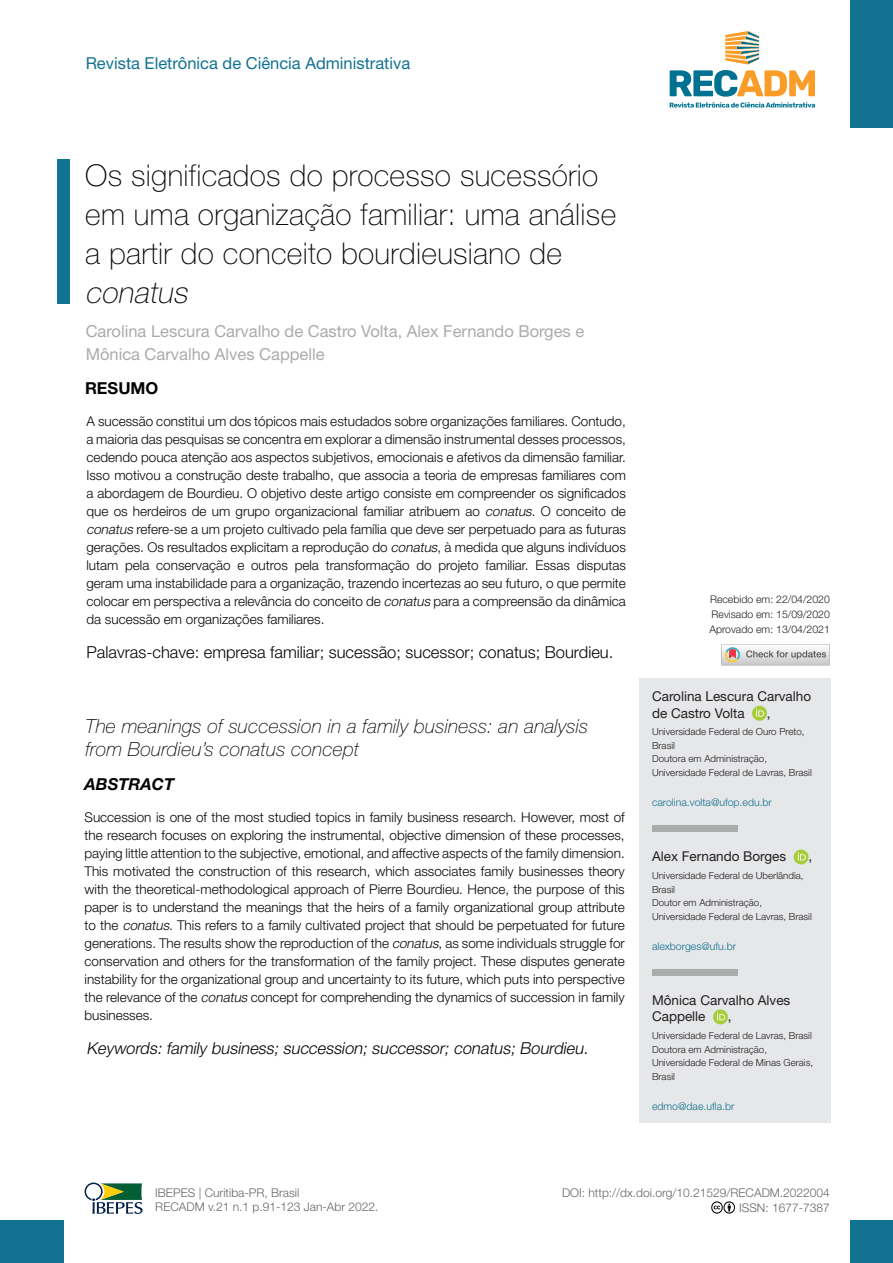
<style>
.page{position:relative;width:893px;height:1263px;background:#fff}
.page>*{position:absolute;margin:0;border:0;box-sizing:border-box;transform-origin:0 0}
.t1{font:100 30px/39px "Helvetica Neue";letter-spacing:.01em;color:#090706}
.t2{font:italic 100 30px "Helvetica Neue";color:#090706}
.t3{font:italic 100 19.5px/22.5px "Helvetica Neue";letter-spacing:.01em;color:#040503}
.t4{font:16.5px/22.5px "Helvetica Neue";color:#aaabab}
.t5{font:300 16.5px "Helvetica Neue";color:#040503}
.t6{font:italic 300 16.5px "Helvetica Neue";color:#040503}
.t7{font:16.5px "Helvetica Neue";color:#127291}
.t8{font:italic 700 16.5px "Helvetica Neue";color:#040503}
.t9{font:700 16.5px "Helvetica Neue";color:#040503}
.t10{font:300 13.5px/18px "Helvetica Neue";color:#090706;text-align:justify}
.t11{font:13.5px/16.2px "Helvetica Neue";color:#231f20}
.t12{font:300 12px/14.4px "Helvetica Neue";color:#656666;text-align:right}
.t13{font:300 10.5px/15px "Helvetica Neue";color:#231f20;text-align:justify}
.t14{font:300 10.5px "Helvetica Neue";color:#127291}
.t15{font:300 9.75px/13.5px "Helvetica Neue";color:#231f20}
.s1{font-style:italic}
</style>
<div class="page">
<div style="left:57px;top:159px;width:13px;height:145px;background:#127291"></div>
<div style="left:850px;top:0;width:43px;height:128px;background:#127291"></div>
<div style="left:0;top:1220px;width:64px;height:43px;background:#127291"></div>
<div style="left:850px;top:1220px;width:43px;height:43px;background:#127291"></div>
<svg style="left:85px;top:1182px;width:58px;height:32px"></svg>
<svg style="left:711px;top:1201px;width:24px;height:12px"></svg>
<svg style="left:670px;top:70px;width:145px;height:38px"></svg>
<svg style="left:725px;top:31px;width:34px;height:33px"></svg>
<div style="left:639px;top:678px;width:192px;height:445px;background:#e6e7e9"></div>
<div style="left:752px;top:706px;width:15px;height:15px;background:#a5cd3a;border-radius:50%"></div>
<svg style="left:756px;top:708px;width:8px;height:9px"></svg>
<div style="left:652px;top:826px;width:85px;height:6px;background:#aaabab"></div>
<svg style="left:794px;top:849px;width:15px;height:15px"></svg>
<svg style="left:798px;top:852px;width:8px;height:8px"></svg>
<div style="left:652px;top:969px;width:85px;height:7px;background:#aaabab"></div>
<svg style="left:713px;top:1009px;width:15px;height:15px"></svg>
<svg style="left:717px;top:1012px;width:8px;height:8px"></svg>
<svg style="left:721px;top:644px;width:109px;height:21px"></svg>
<p class="t7" style="left:86px;top:54px;width:326px">Revista Eletrônica de Ciência Administrativa</p>
<h1 class="t1" style="left:85px;top:156px;width:532px">Os significados do processo sucessório em uma organização familiar: uma análise a partir do conceito bourdieusiano de</h1>
<h1 class="t2" style="left:85px;top:275px;width:109px">conatus</h1>
<p class="t4" style="left:86px;top:320px;width:500px">Carolina Lescura Carvalho de Castro Volta, Alex Fernando Borges e<br>Mônica Carvalho Alves Cappelle</p>
<p class="t9" style="left:85px;top:378px;width:75px">RESUMO</p>
<p class="t10" style="left:86px;top:412px;width:541px">A sucessão constitui um dos tópicos mais estudados sobre organizações familiares. Contudo, a maioria das pesquisas se concentra em explorar a dimensão instrumental desses processos, cedendo pouca atenção aos aspectos subjetivos, emocionais e afetivos da dimensão familiar.<br>Isso motivou a construção deste trabalho, que associa a teoria de empresas familiares com a abordagem de Bourdieu. O objetivo deste artigo consiste em compreender os significados que os herdeiros de um grupo organizacional familiar atribuem ao <span class="s1">conatus</span>. O conceito de <span class="s1">conatus</span> refere-se a um projeto cultivado pela família que deve ser perpetuado para as futuras gerações. Os resultados explicitam a reprodução do <span class="s1">conatus</span>, à medida que alguns indivíduos lutam pela conservação e outros pela transformação do projeto familiar. Essas disputas geram uma instabilidade para a organização, trazendo incertezas ao seu futuro, o que permite colocar em perspectiva a relevância do conceito de <span class="s1">conatus</span> para a compreensão da dinâmica da sucessão em organizações familiares.</p>
<p class="t5" style="left:86px;top:642px;width:528px">Palavras-chave: empresa familiar; sucessão; sucessor; conatus; Bourdieu.</p>
<h2 class="t3" style="left:85px;top:715px;width:504px">The meanings of succession in a family business: an analysis from Bourdieu’s conatus concept</h2>
<p class="t8" style="left:85px;top:774px;width:91px">ABSTRACT</p>
<p class="t10" style="left:85px;top:808px;width:542px">Succession is one of the most studied topics in family business research. However, most of the research focuses on exploring the instrumental, objective dimension of these processes, paying little attention to the subjective, emotional, and affective aspects of the family dimension.<br>This motivated the construction of this research, which associates family businesses theory with the theoretical-methodological approach of Pierre Bourdieu. Hence, the purpose of this paper is to understand the meanings that the heirs of a family organizational group attribute to the <span class="s1">conatus</span>. This refers to a family cultivated project that should be perpetuated for future generations. The results show the reproduction of the <span class="s1">conatus</span>, as some individuals struggle for conservation and others for the transformation of the family project. These disputes generate instability for the organizational group and uncertainty to its future, which puts into perspective the relevance of the <span class="s1">conatus</span> concept for comprehending the dynamics of succession in family businesses.</p>
<p class="t6" style="left:86px;top:1038px;width:506px">Keywords: family business; succession; successor; conatus; Bourdieu.</p>
<p class="t13" style="left:709px;top:592px;width:122px">Recebido em: 22/04/2020<br>Revisado em: 15/09/2020<br>Aprovado em: 13/04/2021</p>
<p class="t11" style="left:652px;top:688px;width:161px">Carolina Lescura Carvalho de Castro Volta</p>
<p class="t11" style="left:767px;top:705px;width:5px">,</p>
<p class="t15" style="left:652px;top:725px;width:161px">Universidade Federal de Ouro Preto,<br>Brasil<br>Doutora em Administração,<br>Universidade Federal de Lavras, Brasil</p>
<p class="t14" style="left:652px;top:796px;width:121px">carolina.volta@ufop.edu.br</p>
<p class="t11" style="left:652px;top:848px;width:136px">Alex Fernando Borges</p>
<p class="t11" style="left:809px;top:848px;width:5px">,</p>
<p class="t15" style="left:652px;top:869px;width:161px">Universidade Federal de Uberlândia,<br>Brasil<br>Doutor em Administração,<br>Universidade Federal de Lavras, Brasil</p>
<p class="t14" style="left:652px;top:940px;width:86px">alexborges@ufu.br</p>
<p class="t11" style="left:652px;top:992px;width:140px">Mônica Carvalho Alves<br>Cappelle</p>
<p class="t11" style="left:728px;top:1008px;width:5px">,</p>
<p class="t15" style="left:652px;top:1029px;width:163px">Universidade Federal de Lavras, Brasil<br>Doutora em Administração,<br>Universidade Federal de Minas Gerais,<br>Brasil</p>
<p class="t14" style="left:652px;top:1100px;width:84px">edmo@dae.ufla.br</p>
<p class="t12" style="left:155px;top:1185px;width:225px;text-align:left">IBEPES | Curitiba-PR, Brasil<br>RECADM v.21 n.1 p.91-123 Jan-Abr 2022.</p>
<p class="t12" style="left:562px;top:1186px;width:269px">DOI: http://dx.doi.org/10.21529/RECADM.2022004<br>ISSN: 1677-7387</p>
</div>
